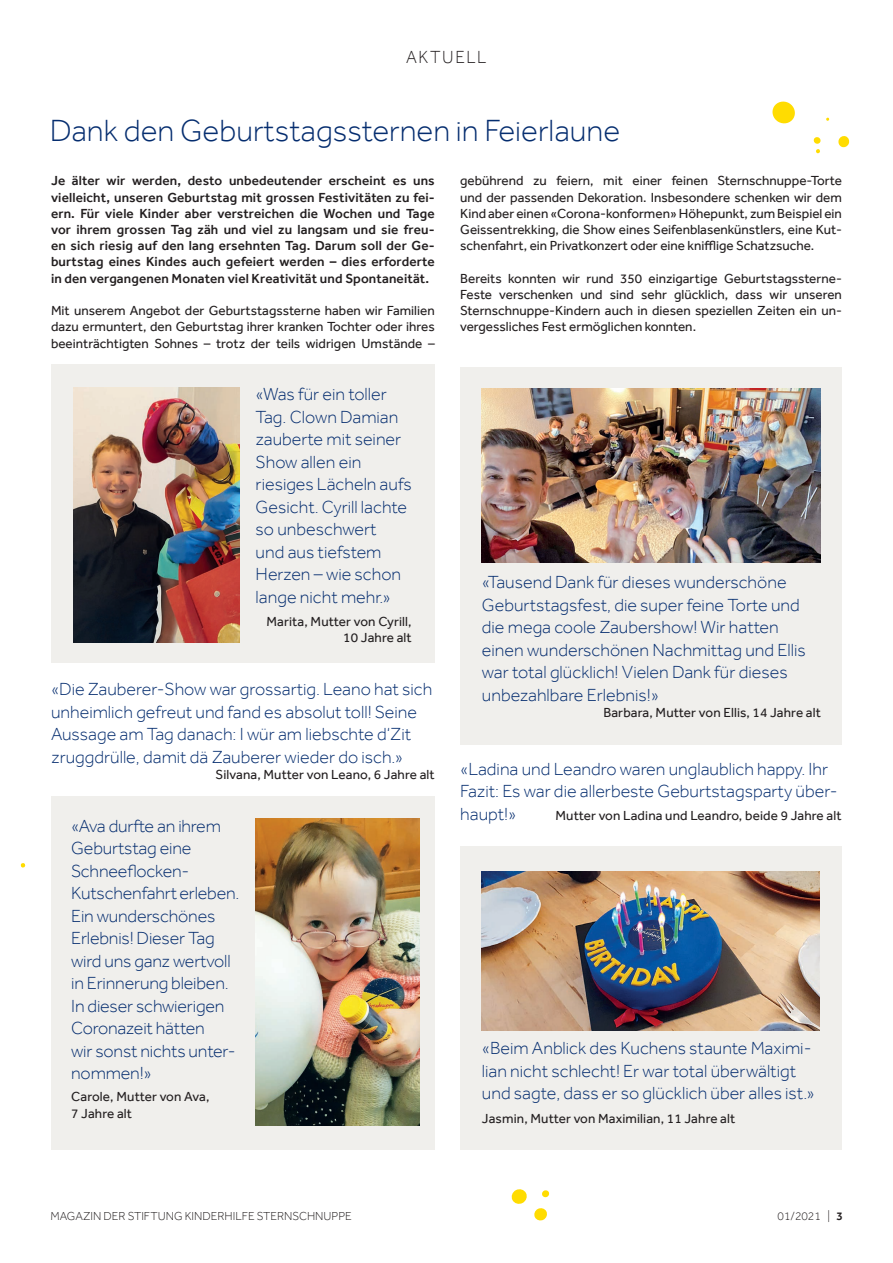
<style>
.page{position:relative;width:893px;height:1263px;background:#fff}
.page>*{position:absolute;margin:0;border:0;box-sizing:border-box;transform-origin:0 0}
.t1{font:300 31.5px "Effra";color:#052d6f}
.t2{font:300 18px/22.5px "Effra";color:#052d6f}
.t3{font:300 18px "Effra";letter-spacing:.095em;color:#231f20;scale:.95 1}
.t4{font:13.5px/16.2px "Effra";color:#231f20;text-align:justify}
.t5{font:500 13.5px/16.2px "Effra";letter-spacing:.01em;color:#231f20;text-align:justify}
.t6{font:300 11.85px "Effra";color:#231f20}
.s1{font-weight:500}
</style>
<div class="page">
<div style="left:51px;top:796px;width:384px;height:354px;background:#f0efec"></div>
<div style="left:51px;top:365px;width:384px;height:298px;background:#f0efec"></div>
<div style="left:460px;top:367px;width:382px;height:377px;background:#f0efec"></div>
<div style="left:460px;top:846px;width:382px;height:304px;background:#f0efec"></div>
<svg style="left:20px;top:863px;width:6px;height:5px"></svg>
<svg style="left:772px;top:101px;width:23px;height:23px"></svg>
<svg style="left:838px;top:136px;width:12px;height:12px"></svg>
<svg style="left:813px;top:137px;width:8px;height:17px"></svg>
<svg style="left:511px;top:1189px;width:39px;height:32px"></svg>
<img style="left:482px;top:388px;width:338px;height:175px">
<img style="left:74px;top:388px;width:166px;height:254px">
<img style="left:482px;top:872px;width:337px;height:158px">
<img style="left:256px;top:819px;width:164px;height:306px">
<p class="t3" style="left:406px;top:46px;width:86px">AKTUELL</p>
<h1 class="t1" style="left:50px;top:112px;width:572px">Dank den Geburtstagssternen in Feierlaune</h1>
<p class="t5" style="left:51px;top:173px;width:385px">Je älter wir werden, desto unbedeutender erscheint es uns vielleicht, unseren Geburtstag mit grossen Festivitäten zu fei&shy;ern. Für viele Kinder aber verstreichen die Wochen und Tage vor ihrem grossen Tag zäh und viel zu langsam und sie freu&shy;en sich riesig auf den lang ersehnten Tag. Darum soll der Ge&shy;burtstag eines Kindes auch gefeiert werden – dies erforderte in den vergangenen Monaten viel Kreativität und Spontaneität.</p>
<p class="t4" style="left:51px;top:302px;width:385px">Mit unserem Angebot der Geburtstagssterne haben wir Familien dazu ermuntert, den Geburtstag ihrer kranken Tochter oder ihres beeinträchtigten Sohnes – trotz der teils widrigen Umstände –</p>
<p class="t4" style="left:460px;top:173px;width:383px">gebührend zu feiern, mit einer feinen Sternschnuppe-Torte und der passenden Dekoration. Insbesondere schenken wir dem Kind aber einen «Corona-konformen» Höhepunkt, zum Beispiel ein Geissentrekking, die Show eines Seifenblasenkünstlers, eine Kut&shy;schenfahrt, ein Privatkonzert oder eine knifflige Schatzsuche.</p>
<p class="t4" style="left:460px;top:270px;width:383px">Bereits konnten wir rund 350 einzigartige Geburtstagssterne-Feste verschenken und sind sehr glücklich, dass wir unseren Sternschnuppe-Kindern auch in diesen speziellen Zeiten ein un&shy;vergessliches Fest ermöglichen konnten.</p>
<p class="t2" style="left:256px;top:383px;width:158px">«Was für ein toller<br>Tag. Clown Damian zauberte mit seiner<br>Show allen ein riesiges Lächeln aufs<br>Gesicht. Cyrill lachte so unbeschwert<br>und aus tiefstem<br>Herzen – wie schon lange nicht mehr.»</p>
<p class="t4" style="left:267px;top:613px;width:147px;text-align:right">Marita, Mutter von Cyrill,<br>10 Jahre alt</p>
<p class="t2" style="left:51px;top:678px;width:383px">«Die Zauberer-Show war grossartig. Leano hat sich unheimlich gefreut und fand es absolut toll! Seine Aussage am Tag danach: I wür am liebschte d‘Zit zruggdrülle, damit dä Zauberer wieder do isch.»</p>
<p class="t4" style="left:215px;top:766px;width:221px">Silvana, Mutter von Leano, 6 Jahre alt</p>
<p class="t2" style="left:71px;top:814px;width:170px">«Ava durfte an ihrem<br>Geburtstag eine<br>Schneeflocken-<br>Kutschenfahrt erleben.<br>Ein wunderschönes<br>Erlebnis! Dieser Tag wird uns ganz wertvoll in Erinnerung bleiben.<br>In dieser schwierigen<br>Coronazeit hätten<br>wir sonst nichts unter&shy;nommen!»</p>
<p class="t4" style="left:71px;top:1089px;width:140px">Carole, Mutter von Ava,<br>7 Jahre alt</p>
<p class="t2" style="left:482px;top:571px;width:325px">«Tausend Dank für dieses wunderschöne Geburtstagsfest, die super feine Torte und die mega coole Zaubershow! Wir hatten einen wunderschönen Nachmittag und Ellis war total glücklich! Vielen Dank für dieses unbezahlbare Erlebnis!»</p>
<p class="t4" style="left:603px;top:704px;width:219px">Barbara, Mutter von Ellis, 14 Jahre alt</p>
<p class="t2" style="left:460px;top:757px;width:379px">«Ladina und Leandro waren unglaublich happy. Ihr<br>Fazit: Es war die allerbeste Geburtstagsparty über&shy;haupt!»</p>
<p class="t4" style="left:555px;top:807px;width:288px">Mutter von Ladina und Leandro, beide 9 Jahre alt</p>
<p class="t2" style="left:482px;top:1037px;width:334px">«Beim Anblick des Kuchens staunte Maximi&shy;lian nicht schlecht! Er war total überwältigt und sagte, dass er so glücklich über alles ist.»</p>
<p class="t4" style="left:482px;top:1110px;width:255px">Jasmin, Mutter von Maximilian, 11 Jahre alt</p>
<p class="t6" style="left:50px;top:1209px;width:303px">MAGAZIN DER STIFTUNG KINDERHILFE STERNSCHNUPPE</p>
<p class="t6" style="left:778px;top:1209px;width:67px">01/2021 | <span class="s1">3</span></p>
</div>
